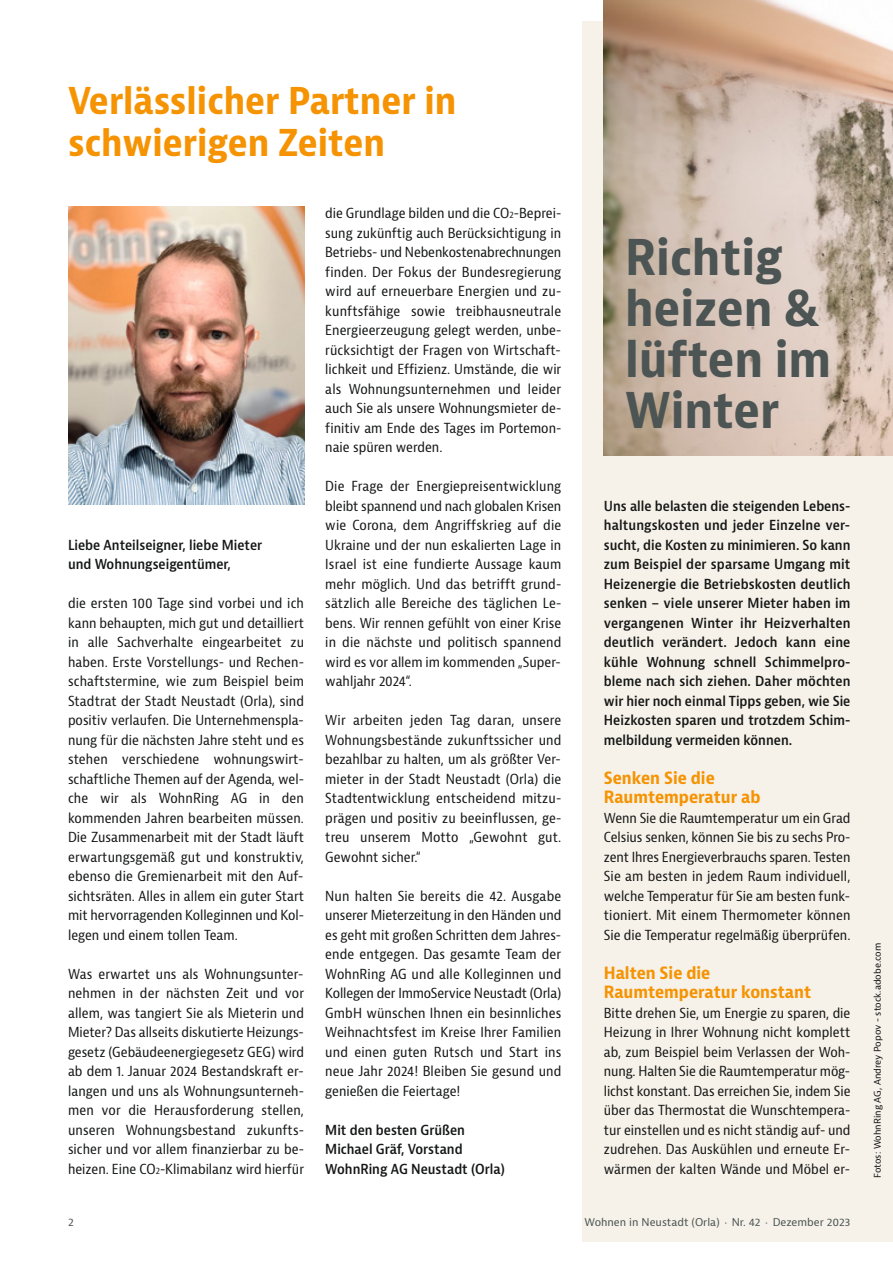
<style>
.page{position:relative;width:893px;height:1263px;background:#fff}
.page>*{position:absolute;margin:0;border:0;box-sizing:border-box;transform-origin:0 0}
.t1{font:700 condensed 48px/51px "Bernina Sans";color:#4c5554}
.t2{font:700 condensed 36px/42px "Bernina Sans";color:#f59303}
.t3{font:700 condensed 16.5px/19.5px "Bernina Sans";color:#f59303}
.t4{font:condensed 13.5px/19.5px "Bernina Sans";color:#151616;text-align:justify}
.t5{font:600 condensed 13.5px/19.5px "Bernina Sans";color:#151616}
.t6{font:10.5px "Bernina Sans";color:#4c5554}
.t7{font:9px "Bernina Sans";color:#151616}
.s1{font-size:9px}
</style>
<div class="page">
<div style="left:583px;top:21px;width:310px;height:1221px;background:#f6f2e9"></div>
<img style="left:604px;top:0;width:289px;height:455px">
<img style="left:68px;top:207px;width:236px;height:297px">
<h2 class="t2" style="left:68px;top:81px;width:390px">Verlässlicher Partner in schwierigen Zeiten</h2>
<p class="t5" style="left:68px;top:535px;width:196px">Liebe Anteilseigner, liebe Mieter und Wohnungseigentümer,</p>
<p class="t4" style="left:68px;top:594px;width:238px">die ersten 100 Tage sind vorbei und ich kann behaupten, mich gut und detailliert in alle Sachverhalte eingearbeitet zu haben. Erste Vorstellungs- und Rechen&shy;schaftstermine, wie zum Beispiel beim Stadtrat der Stadt Neustadt (Orla), sind positiv verlaufen. Die Unternehmenspla&shy;nung für die nächsten Jahre steht und es stehen verschiedene wohnungswirt&shy;schaftliche Themen auf der Agenda, wel&shy;che wir als WohnRing AG in den kommenden Jahren bearbeiten müssen.<br>Die Zusammenarbeit mit der Stadt läuft erwartungsgemäß gut und konstruktiv, ebenso die Gremienarbeit mit den Auf&shy;sichtsräten. Alles in allem ein guter Start mit hervorragenden Kolleginnen und Kol&shy;legen und einem tollen Team.</p>
<p class="t4" style="left:68px;top:964px;width:238px">Was erwartet uns als Wohnungsunter&shy;nehmen in der nächsten Zeit und vor allem, was tangiert Sie als Mieterin und Mieter? Das allseits diskutierte Heizungs&shy;gesetz (Gebäudeenergiegesetz GEG) wird ab dem 1. Januar 2024 Bestandskraft er&shy;langen und uns als Wohnungsunterneh&shy;men vor die Herausforderung stellen, unseren Wohnungsbestand zukunfts&shy;sicher und vor allem finanzierbar zu be&shy;heizen. Eine CO<span class="s1">2</span>-Klimabilanz wird hierfür</p>
<p class="t4" style="left:325px;top:204px;width:238px">die Grundlage bilden und die CO<span class="s1">2</span>-Beprei&shy;sung zukünftig auch Berücksichtigung in Betriebs- und Nebenkostenabrechnungen finden. Der Fokus der Bundesregierung wird auf erneuerbare Energien und zu&shy;kunftsfähige sowie treibhausneutrale Energieerzeugung gelegt werden, unbe&shy;rücksichtigt der Fragen von Wirtschaft&shy;lichkeit und Effizienz. Umstände, die wir als Wohnungsunternehmen und leider auch Sie als unsere Wohnungsmieter de&shy;finitiv am Ende des Tages im Portemon&shy;naie spüren werden.</p>
<p class="t4" style="left:325px;top:477px;width:238px">Die Frage der Energiepreisentwicklung bleibt spannend und nach globalen Krisen wie Corona, dem Angriffskrieg auf die Ukra ine und der nun eskalierten Lage in Israel ist eine fundierte Aussage kaum mehr möglich. Und das betrifft grund&shy;sätzlich alle Bereiche des täglichen Le&shy;bens. Wir rennen gefühlt von einer Krise in die nächste und politisch spannend wird es vor allem im kommenden „Super&shy;wahljahr 2024“.</p>
<p class="t4" style="left:325px;top:711px;width:238px">Wir arbeiten jeden Tag daran, unsere Woh nungsbestände zukunftssicher und bezahlbar zu halten, um als größter Ver&shy;mieter in der Stadt Neustadt (Orla) die Stadtentwicklung entscheidend mitzu - prägen und positiv zu beeinflussen, ge&shy;treu unserem Motto „Gewohnt gut.<br>Gewohnt sicher.“</p>
<p class="t4" style="left:325px;top:886px;width:238px">Nun halten Sie bereits die 42. Ausgabe unserer Mieterzeitung in den Händen und es geht mit großen Schritten dem Jahres&shy;ende entgegen. Das gesamte Team der WohnRing AG und alle Kolleginnen und Kollegen der ImmoService Neustadt (Orla)<br>GmbH wünschen Ihnen ein besinnliches Weihnachtsfest im Kreise Ihrer Familien und einen guten Rutsch und Start ins neue Jahr 2024! Bleiben Sie gesund und genießen die Feiertage!</p>
<p class="t5" style="left:325px;top:1120px;width:181px">Mit den besten Grüßen<br>Michael Gräf, Vorstand<br>WohnRing AG Neustadt (Orla)</p>
<h1 class="t1" style="left:625px;top:233px;width:208px">Richtig heizen &amp; lüften im<br>Winter</h1>
<p class="t5" style="left:604px;top:496px;width:248px;text-align:justify">Uns alle belasten die steigenden Lebens&shy;haltungskosten und jeder Einzelne ver&shy;sucht, die Kosten zu minimieren. So kann zum Beispiel der sparsame Umgang mit Heizenergie die Betriebskosten deutlich senken – viele unserer Mieter haben im vergangenen Winter ihr Heizverhalten deutlich verändert. Jedoch kann eine kühle Wohnung schnell Schimmelpro&shy;bleme nach sich ziehen. Daher möchten wir hier noch einmal Tipps geben, wie Sie Heizkosten sparen und trotzdem Schim&shy;melbildung vermeiden können.</p>
<p class="t3" style="left:604px;top:768px;width:158px">Senken Sie die<br>Raumtemperatur ab</p>
<p class="t4" style="left:604px;top:808px;width:248px">Wenn Sie die Raumtemperatur um ein Grad Celsius senken, können Sie bis zu sechs Pro&shy;zent Ihres Energieverbrauchs sparen. Testen Sie am besten in je dem Raum individuell, welche Tem pe ratur für Sie am besten funk&shy;tioniert. Mit einem Thermometer können Sie die Temperatur regelmäßig überprüfen.</p>
<p class="t3" style="left:604px;top:963px;width:209px">Halten Sie die<br>Raumtemperatur konstant</p>
<p class="t4" style="left:604px;top:1003px;width:248px">Bitte drehen Sie, um Energie zu sparen, die Heizung in Ihrer Wohnung nicht komplett ab, zum Beispiel beim Verlassen der Woh&shy;nung. Halten Sie die Raumtemperatur mög&shy;lichst konstant. Das erreichen Sie, indem Sie über das Thermostat die Wunschtempera&shy;tur einstellen und es nicht ständig auf- und zudrehen. Das Auskühlen und erneute Er&shy;wärmen der kalten Wände und Möbel er-</p>
<p class="t6" style="left:68px;top:1216px;width:7px">2</p>
<p class="t6" style="left:585px;top:1216px;width:267px">Wohnen in Neustadt (Orla) · Nr. 42 · Dezember 2023</p>
<p class="t7" style="left:872px;top:1178px;width:236px;rotate:-90deg">Fotos: WohnRing AG, Andrey Popov - stock.adobe.com</p>
</div>
